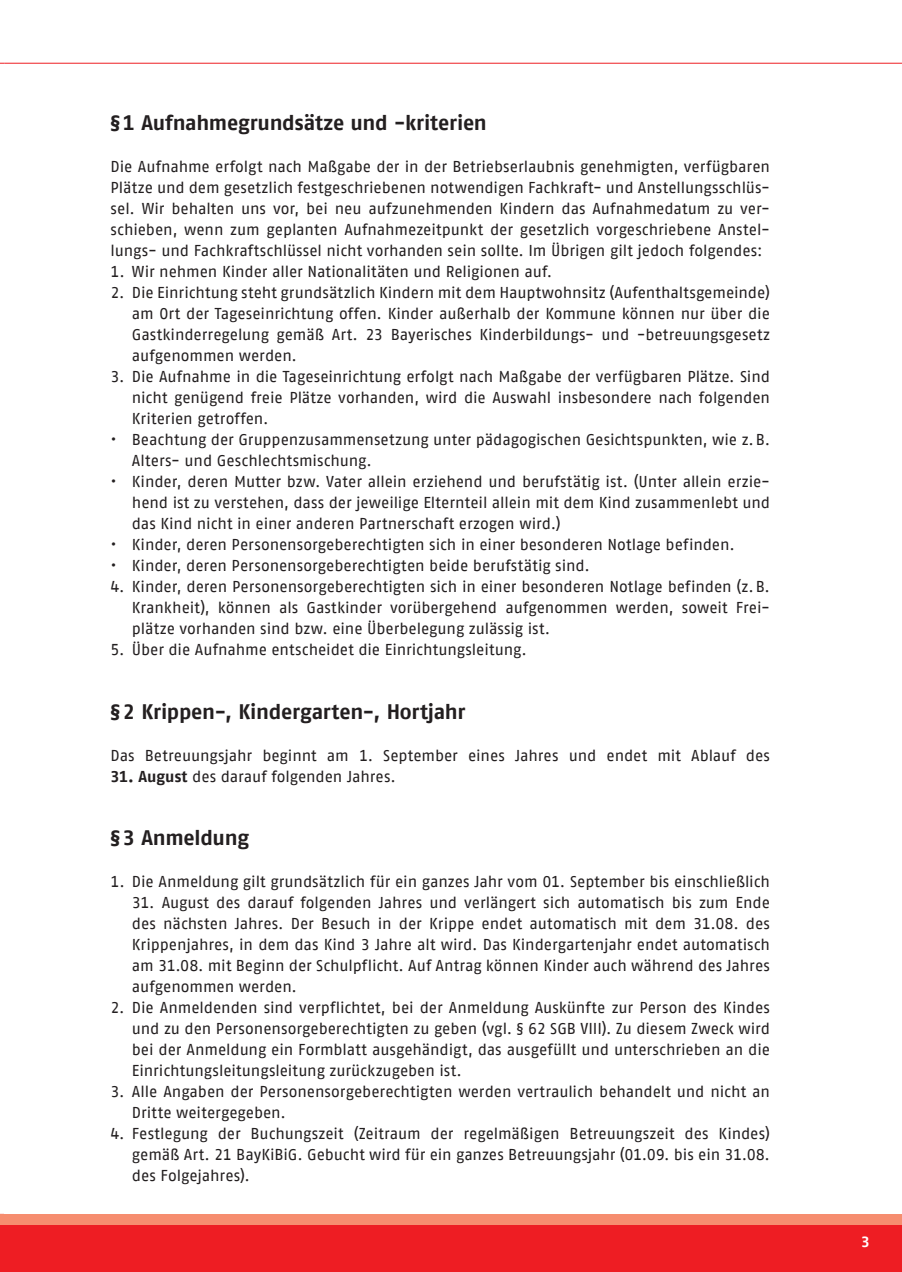
<style>
.page{position:relative;width:902px;height:1272px;background:#fff}
.page>*{position:absolute;margin:0;border:0;box-sizing:border-box;transform-origin:0 0}
.t1{font:700 21px "AWO Fago Office";letter-spacing:-.015em;color:#231f20}
.t2{font:15.75px/21px "AWO Fago Office";letter-spacing:-.005em;color:#231f20;text-align:justify}
.t3{font:700 15px "AWO Fago Office";color:#fff}
.s1{font-weight:700}
</style>
<div class="page">
<hr style="left:0;top:1213px;width:4px;height:58px;background:#ee1d23">
<hr style="left:0;top:1213px;width:4px;height:11px;background:#f68d6f">
<div style="left:4px;top:1213px;width:897px;height:58px;background:#ee1d23"></div>
<div style="left:4px;top:1213px;width:897px;height:11px;background:#f68d6f"></div>
<hr style="left:4px;top:63px;width:897px;height:1px;background:#ee1d23">
<h1 class="t1" style="left:111px;top:111px;width:378px">§ 1 Aufnahmegrundsätze und -kriterien</h1>
<p class="t2" style="left:111px;top:156px;width:660px">Die Aufnahme erfolgt nach Maßgabe der in der Betriebserlaubnis genehmigten, verfügbaren Plätze und dem gesetzlich festgeschriebenen notwendigen Fachkraft- und Anstellungsschlüs&shy;sel. Wir behalten uns vor, bei neu aufzunehmenden Kindern das Aufnahmedatum zu ver&shy;schieben, wenn zum geplanten Aufnahmezeitpunkt der gesetzlich vorgeschriebene Anstel&shy;lungs- und Fachkraftschlüssel nicht vorhanden sein sollte. Im Übrigen gilt jedoch folgendes:</p>
<p class="t2" style="left:111px;top:261px;width:443px">1. Wir nehmen Kinder aller Nationalitäten und Religionen auf.</p>
<p class="t2" style="left:132px;top:282px;width:639px;text-indent:-21px">2. Die Einrichtung steht grundsätzlich Kindern mit dem Hauptwohnsitz (Aufenthaltsgemeinde) am Ort der Tageseinrichtung offen. Kinder außerhalb der Kommune können nur über die Gastkinderregelung gemäß Art. 23 Bayerisches Kinderbildungs- und -betreuungsgesetz aufgenommen werden.</p>
<p class="t2" style="left:132px;top:366px;width:639px;text-indent:-21px">3. Die Aufnahme in die Tageseinrichtung erfolgt nach Maßgabe der verfügbaren Plätze. Sind nicht genügend freie Plätze vorhanden, wird die Auswahl insbesondere nach folgenden Kriterien getroffen.</p>
<p class="t2" style="left:132px;top:429px;width:639px;text-indent:-21px">• Beachtung der Gruppenzusammensetzung unter pädagogischen Gesichtspunkten, wie z. B.<br>Alters- und Geschlechtsmischung.</p>
<p class="t2" style="left:132px;top:471px;width:639px;text-indent:-21px">• Kinder, deren Mutter bzw. Vater allein erziehend und berufstätig ist. (Unter allein erzie&shy;hend ist zu verstehen, dass der jeweilige Elternteil allein mit dem Kind zusammenlebt und das Kind nicht in einer anderen Partnerschaft erzogen wird.)</p>
<p class="t2" style="left:111px;top:534px;width:625px">• Kinder, deren Personensorgeberechtigten sich in einer besonderen Notlage befinden.</p>
<p class="t2" style="left:111px;top:555px;width:480px">• Kinder, deren Personensorgeberechtigten beide berufstätig sind.</p>
<p class="t2" style="left:132px;top:576px;width:639px;text-indent:-21px">4. Kinder, deren Personensorgeberechtigten sich in einer besonderen Notlage befinden (z. B.<br>Krankheit), können als Gastkinder vorübergehend aufgenommen werden, soweit Frei&shy;plätze vorhanden sind bzw. eine Überbelegung zulässig ist.</p>
<p class="t2" style="left:111px;top:639px;width:417px">5. Über die Aufnahme entscheidet die Einrichtungsleitung.</p>
<h1 class="t1" style="left:111px;top:699px;width:356px">§ 2 Krippen-, Kindergarten-, Hortjahr</h1>
<p class="t2" style="left:111px;top:744px;width:661px">Das Betreuungsjahr beginnt am 1. September eines Jahres und endet mit Ablauf des</p>
<p class="t2" style="left:111px;top:765px;width:287px"><span class="s1">31. August</span> des darauf folgenden Jahres.</p>
<h1 class="t1" style="left:111px;top:825px;width:140px">§ 3 Anmeldung</h1>
<p class="t2" style="left:111px;top:870px;width:661px">1. Die Anmeldung gilt grundsätzlich für ein ganzes Jahr vom 01. September bis einschließlich</p>
<p class="t2" style="left:132px;top:891px;width:639px">31. August des darauf folgenden Jahres und verlängert sich automatisch bis zum Ende des nächsten Jahres. Der Besuch in der Krippe endet automatisch mit dem 31.08. des Krippenjahres, in dem das Kind 3 Jahre alt wird. Das Kindergartenjahr endet automatisch am 31.08. mit Beginn der Schulpflicht. Auf Antrag können Kinder auch während des Jahres aufgenommen werden.</p>
<p class="t2" style="left:132px;top:996px;width:639px;text-indent:-21px">2. Die Anmeldenden sind verpflichtet, bei der Anmeldung Auskünfte zur Person des Kindes und zu den Personensorgeberechtigten zu geben (vgl. § 62 SGB VIII). Zu diesem Zweck wird bei der Anmeldung ein Formblatt ausgehändigt, das ausgefüllt und unterschrieben an die Einrichtungsleitungsleitung zurückzugeben ist.</p>
<p class="t2" style="left:132px;top:1080px;width:639px;text-indent:-21px">3. Alle Angaben der Personensorgeberechtigten werden vertraulich behandelt und nicht an<br>Dritte weitergegeben.</p>
<p class="t2" style="left:132px;top:1122px;width:639px;text-indent:-21px">4. Festlegung der Buchungszeit (Zeitraum der regelmäßigen Betreuungszeit des Kindes) gemäß Art. 21 BayKiBiG. Gebucht wird für ein ganzes Betreuungsjahr (01.09. bis ein 31.08. des Folgejahres).</p>
<p class="t3" style="left:860px;top:1232px;width:10px">3</p>
</div>
